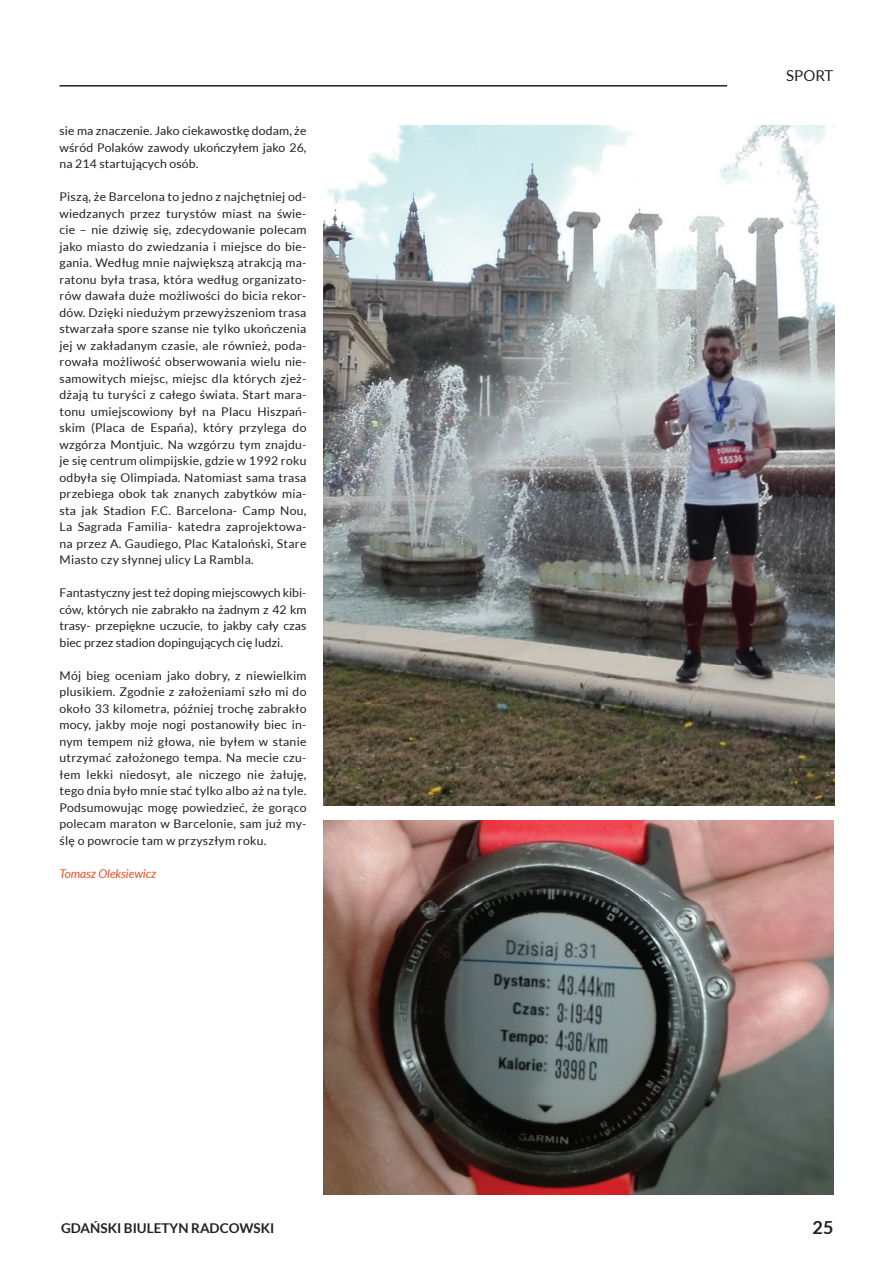
<style>
.page{position:relative;width:893px;height:1263px;background:#fff}
.page>*{position:absolute;margin:0;border:0;box-sizing:border-box;transform-origin:0 0}
.t1{font:700 18px "Lato";color:#231f20}
.t2{font:15px "Lato";color:#231f20}
.t3{font:700 13.5px "Lato";color:#231f20}
.t4{font:12px/16.5px "Lato";letter-spacing:.01em;color:#231f20;text-align:justify}
.t5{font:italic 12px "Lato";color:#f04b22}
</style>
<div class="page">
<hr style="left:60px;top:85px;width:667px;height:2px;background:#231f20">
<img style="left:323px;top:126px;width:511px;height:679px">
<img style="left:323px;top:821px;width:510px;height:374px">
<p class="t4" style="left:60px;top:123px;width:248px">sie ma znaczenie. Jako ciekawostkę dodam, że wśród Polaków zawody ukończyłem jako 26, na 214 startujących osób.</p>
<p class="t4" style="left:60px;top:189px;width:248px">Piszą, że Barcelona to jedno z najchętniej od&shy;wiedzanych przez turystów miast na świe&shy;cie – nie dziwię się, zdecydowanie polecam jako miasto do zwiedzania i miejsce do bie&shy;gania. Według mnie największą atrakcją ma&shy;ratonu była trasa, która według organizato&shy;rów dawała duże możliwości do bicia rekor&shy;dów. Dzięki niedużym przewyższeniom trasa stwarzała spore szanse nie tylko ukończenia jej w zakładanym czasie, ale również, poda&shy;rowała możliwość obserwowania wielu nie&shy;samowitych miejsc, miejsc dla których zjeż&shy;dżają tu turyści z całego świata. Start mara&shy;tonu umiejscowiony był na Placu Hiszpań&shy;skim (Placa de Espańa), który przylega do wzgórza Montjuic. Na wzgórzu tym znajdu&shy;je się centrum olimpijskie, gdzie w 1992 roku odbyła się Olimpiada. Natomiast sama trasa przebiega obok tak znanych zabytków mia&shy;sta jak Stadion F.C. Barcelona- Camp Nou, La Sagrada Familia- katedra zaprojektowa&shy;na przez A. Gaudiego, Plac Kataloński, Stare Miasto czy słynnej ulicy La Rambla.</p>
<p class="t4" style="left:60px;top:585px;width:248px">Fantastyczny jest też doping miejscowych kibi&shy;ców, których nie zabrakło na żadnym z 42 km trasy- przepiękne uczucie, to jakby cały czas biec przez stadion dopingujących cię ludzi.</p>
<p class="t4" style="left:60px;top:667px;width:248px">Mój bieg oceniam jako dobry, z niewielkim plusikiem. Zgodnie z założeniami szło mi do około 33 kilometra, później trochę zabrakło mocy, jakby moje nogi postanowiły biec in&shy;nym tempem niż głowa, nie byłem w stanie utrzymać założonego tempa. Na mecie czu&shy;łem lekki niedosyt, ale niczego nie żałuję, tego dnia było mnie stać tylko albo aż na tyle.<br>Podsumowując mogę powiedzieć, że gorąco polecam maraton w Barcelonie, sam już my&shy;ślę o powrocie tam w przyszłym roku.</p>
<p class="t5" style="left:60px;top:867px;width:98px">Tomasz Oleksiewicz</p>
<p class="t2" style="left:786px;top:67px;width:49px">SPORT</p>
<p class="t3" style="left:61px;top:1220px;width:47px">GDAŃSKI</p>
<p class="t3" style="left:124px;top:1220px;width:138px">BI ULETYN RADCOWSKI</p>
<h1 class="t1" style="left:813px;top:1217px;width:22px">25</h1>
</div>
